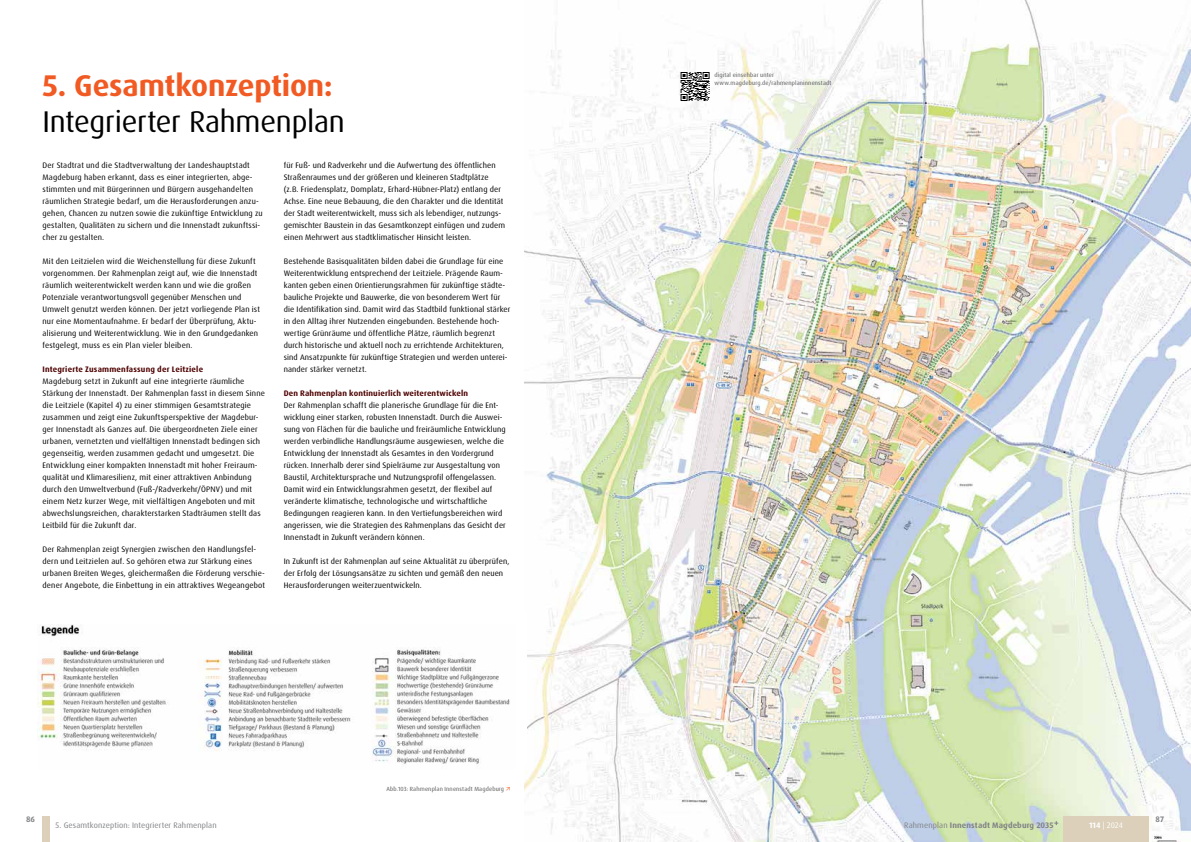
<style>
.page{position:relative;width:1191px;height:842px;background:#fff}
.page>*{position:absolute;margin:0;border:0;box-sizing:border-box;transform-origin:0 0}
.t1{font:30px "Dax Pro";letter-spacing:-.01em;color:#000}
.t2{font:700 30px "Dax Pro";letter-spacing:-.005em;color:#f15a22}
.t3{font:8px/12px "Dax Pro";letter-spacing:.015em;color:#000}
.t4{font:700 8px "Dax Pro";letter-spacing:.02em;color:#4e0000}
.t5{font:8px "Dax Pro";letter-spacing:.015em;color:#808285}
.t6{font:700 8px "Dax Pro";letter-spacing:.015em;color:#808285}
.t7{font:8px "Dax Pro";color:#fff}
.t8{font:6px/8px "Dax Pro";letter-spacing:.025em;color:#58595b}
.s1{font-weight:400}
.s2{font-weight:700}
</style>
<div class="page">
<img style="left:524px;top:0;width:667px;height:842px">
<div style="left:33px;top:612px;width:493px;height:152px;background:#fff"></div>
<img style="left:38px;top:624px;width:472px;height:140px">
<div style="left:1063px;top:816px;width:85px;height:26px;background:#dcd0ba"></div>
<div style="left:43px;top:816px;width:7px;height:26px;background:#dcd0ba"></div>
<svg style="left:1054px;top:821px;width:4px;height:4px"></svg>
<svg style="left:680px;top:72px;width:29px;height:29px"></svg>
<h1 class="t2" style="left:43px;top:66px;width:292px">5. Gesamtkonzeption:</h1>
<h1 class="t1" style="left:43px;top:102px;width:304px">Integrierter Rahmenplan</h1>
<p class="t3" style="left:43px;top:159px;width:222px">Der Stadtrat und die Stadtverwaltung der Landeshauptstadt Magdeburg haben erkannt, dass es einer integrierten, abge&shy;stimmten und mit Bürgerinnen und Bürgern ausgehandelten räumlichen Strategie bedarf, um die Herausforderungen anzu&shy;gehen, Chancen zu nutzen sowie die zukünftige Entwicklung zu gestalten, Qualitäten zu sichern und die Innenstadt zukunftssi&shy;cher zu gestalten.</p>
<p class="t3" style="left:43px;top:255px;width:219px">Mit den Leitzielen wird die Weichenstellung für diese Zukunft vorgenommen. Der Rahmenplan zeigt auf, wie die Innenstadt räumlich weiterentwickelt werden kann und wie die großen Potenziale verantwortungsvoll gegenüber Menschen und Umwelt genutzt werden können. Der jetzt vorliegende Plan ist nur eine Momentaufnahme. Er bedarf der Überprüfung, Aktu&shy;alisierung und Weiterentwicklung. Wie in den Grundgedanken festgelegt, muss es ein Plan vieler bleiben.</p>
<p class="t4" style="left:43px;top:364px;width:162px">Integrierte Zusammenfassung der Leitziele</p>
<p class="t3" style="left:43px;top:375px;width:224px">Magdeburg setzt in Zukunft auf eine integrierte räumliche Stärkung der Innenstadt. Der Rahmenplan fasst in diesem Sinne die Leitziele (Kapitel 4) zu einer stimmigen Gesamtstrategie zusammen und zeigt eine Zukunftsperspektive der Magdebur&shy;ger Innenstadt als Ganzes auf. Die übergeordneten Ziele einer urbanen, vernetzten und vielfältigen Innenstadt bedingen sich gegenseitig, werden zusammen gedacht und umgesetzt. Die Entwicklung einer kompakten Innenstadt mit hoher Freiraum&shy;qualität und Klimaresilienz, mit einer attraktiven Anbindung durch den Umweltverbund (Fuß-/Radverkehr/ÖPNV) und mit einem Netz kurzer Wege, mit vielfältigen Angeboten und mit abwechslungsreichen, charakterstarken Stadträumen stellt das Leitbild für die Zukunft dar.</p>
<p class="t3" style="left:43px;top:543px;width:224px">Der Rahmenplan zeigt Synergien zwischen den Handlungsfel&shy;dern und Leitzielen auf. So gehören etwa zur Stärkung eines urbanen Breiten Weges, gleichermaßen die Förderung verschie&shy;dener Angebote, die Einbettung in ein attraktives Wegeangebot</p>
<p class="t3" style="left:284px;top:159px;width:223px">für Fuß- und Radverkehr und die Aufwertung des öffentlichen Straßenraumes und der größeren und kleineren Stadtplätze (z.B. Friedensplatz, Domplatz, Erhard-Hübner-Platz) entlang der Achse. Eine neue Bebauung, die den Charakter und die Identität der Stadt weiterentwickelt, muss sich als lebendiger, nutzungs&shy;gemischter Baustein in das Gesamtkonzept einfügen und zudem einen Mehrwert aus stadtklimatischer Hinsicht leisten.</p>
<p class="t3" style="left:284px;top:255px;width:228px">Bestehende Basisqualitäten bilden dabei die Grundlage für eine Weiterentwicklung entsprechend der Leitziele. Prägende Raum&shy;kanten geben einen Orientierungsrahmen für zukünftige städte&shy;bauliche Projekte und Bauwerke, die von besonderem Wert für die Identifikation sind. Damit wird das Stadtbild funktional stärker in den Alltag ihrer Nutzenden eingebunden. Bestehende hoch&shy;wertige Grünräume und öffentliche Plätze, räumlich begrenzt durch historische und aktuell noch zu errichtende Architekturen, sind Ansatzpunkte für zukünftige Strategien und werden unterei&shy;nander stärker vernetzt.</p>
<p class="t4" style="left:284px;top:388px;width:186px">Den Rahmenplan kontinuierlich weiterentwickeln</p>
<p class="t3" style="left:284px;top:399px;width:224px">Der Rahmenplan schafft die planerische Grundlage für die Ent&shy;wicklung einer starken, robusten Innenstadt. Durch die Auswei&shy;sung von Flächen für die bauliche und freiräumliche Entwicklung werden verbindliche Handlungsräume ausgewiesen, welche die Entwicklung der Innenstadt als Gesamtes in den Vordergrund rücken. Innerhalb derer sind Spielräume zur Ausgestaltung von Baustil, Architektursprache und Nutzungsprofil offengelassen.<br>Damit wird ein Entwicklungsrahmen gesetzt, der flexibel auf veränderte klimatische, technologische und wirtschaftliche Bedingungen reagieren kann. In den Vertiefungsbereichen wird angerissen, wie die Strategien des Rahmenplans das Gesicht der Innenstadt in Zukunft verändern können.</p>
<p class="t3" style="left:284px;top:555px;width:227px">In Zukunft ist der Rahmenplan auf seine Aktualität zu überprüfen, der Erfolg der Lösungsansätze zu sichten und gemäß den neuen<br>Herausforderungen weiterzuentwickeln.</p>
<p class="t8" style="left:386px;top:785px;width:119px">Abb.103: Rahmenplan Innenstadt Magdeburg</p>
<p class="t8" style="left:714px;top:71px;width:118px">digital einsehbar unter www.magdeburg.de/rahmenplaninnenstadt</p>
<p class="t6" style="left:26px;top:814px;width:11px">86</p>
<p class="t6" style="left:1155px;top:814px;width:10px">87</p>
<p class="t6" style="left:904px;top:820px;width:151px"><span class="s1">Rahmenplan</span> Innenstadt Magdeburg 2035</p>
<p class="t7" style="left:1089px;top:820px;width:35px"><span class="s2">114</span> | 2024</p>
<p class="t5" style="left:56px;top:820px;width:163px">5. Gesamtkonzeption: Integrierter Rahmenplan</p>
</div>
